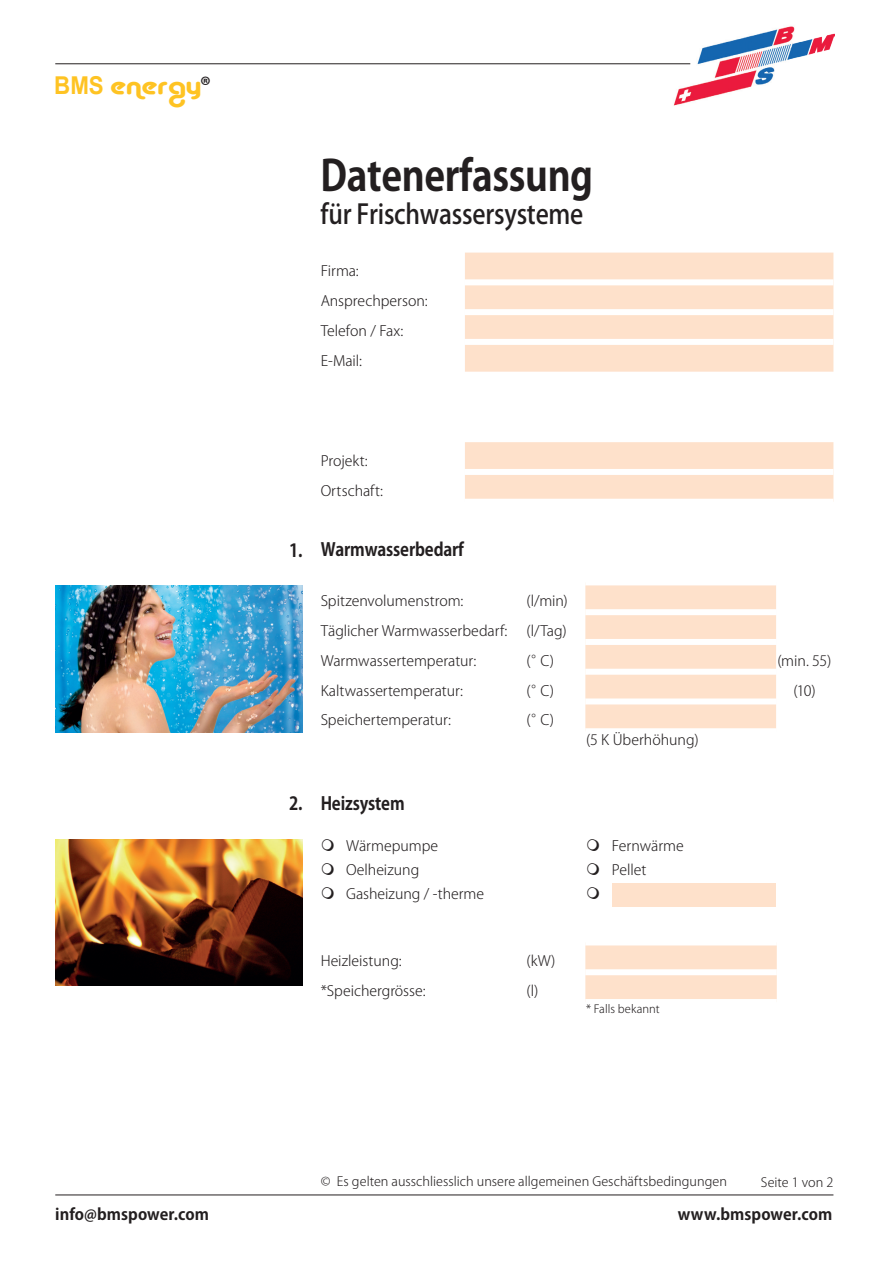
<style>
.page{position:relative;width:893px;height:1263px;background:#fff}
.page>*{position:absolute;margin:0;border:0;box-sizing:border-box;transform-origin:0 0}
.t1{font:700 42px "Koz Go Pro";letter-spacing:-.01em;color:#231f20;scale:.9 1}
.t2{font:500 27px "Koz Go Pro";letter-spacing:-.01em;color:#231f20;scale:.9 1}
.t3{font:24.6px "Alba";color:#fec323;scale:1.27 1}
.t4{font:700 18px "Koz Go Pro";letter-spacing:-.01em;color:#231f20;scale:.9 1}
.t5{font:700 15.75px "Koz Go Pro";letter-spacing:.005em;color:#231f20}
.t6{font:300 14.25px/29.7px "Koz Go Pro";letter-spacing:-.005em;color:#231f20}
.t7{font:300 12.75px "Koz Go Pro";color:#231f20}
.t8{font:300 11.25px "Koz Go Pro";letter-spacing:.005em;color:#231f20}
.s1{font-family:"Arial";font-weight:700}
.s2{font-family:"Koz Go Pro";font-weight:700;font-size:22.35px;color:#231f20}
</style>
<div class="page">
<hr style="left:55px;top:1194px;width:778px;height:1px;background:#231f20">
<img style="left:671px;top:26px;width:163px;height:80px">
<hr style="left:55px;top:63px;width:635px;height:1px;background:#231f20">
<div style="left:465px;top:253px;width:368px;height:119px;background:#fee1cb"></div>
<div style="left:465px;top:279px;width:368px;height:6px;background:#fff"></div>
<div style="left:465px;top:309px;width:368px;height:6px;background:#fff"></div>
<div style="left:465px;top:339px;width:368px;height:6px;background:#fff"></div>
<div style="left:465px;top:442px;width:368px;height:57px;background:#fee1cb"></div>
<div style="left:465px;top:469px;width:368px;height:6px;background:#fff"></div>
<div style="left:585px;top:585px;width:191px;height:143px;background:#fee1cb"></div>
<div style="left:585px;top:609px;width:191px;height:6px;background:#fff"></div>
<div style="left:585px;top:639px;width:191px;height:6px;background:#fff"></div>
<div style="left:585px;top:669px;width:191px;height:6px;background:#fff"></div>
<div style="left:585px;top:698px;width:191px;height:6px;background:#fff"></div>
<div style="left:585px;top:945px;width:192px;height:54px;background:#fee1cb"></div>
<div style="left:585px;top:969px;width:192px;height:6px;background:#fff"></div>
<img style="left:55px;top:839px;width:248px;height:146px">
<img style="left:55px;top:586px;width:248px;height:146px">
<div style="left:612px;top:884px;width:164px;height:23px;background:#fee1cb"></div>
<h3 class="t3" style="left:54px;top:71px;width:125px"><span class="s1">BMS</span> energy<span class="s2">®</span></h3>
<h1 class="t1" style="left:321px;top:149px;width:304px">Datenerfassung</h1>
<h2 class="t2" style="left:321px;top:196px;width:294px">für Frischwassersysteme</h2>
<p class="t6" style="left:321px;top:256px;width:109px">Firma:<br>Ansprechperson:<br>Telefon / Fax:<br>E-Mail:</p>
<p class="t4" style="left:289px;top:538px;width:16px">1.</p>
<p class="t6" style="left:321px;top:446px;width:64px">Projekt:<br>Ortschaft:</p>
<p class="t4" style="left:321px;top:538px;width:161px">Warmwasserbedarf</p>
<p class="t6" style="left:321px;top:586px;width:144px">Spitzenvolumenstrom:</p>
<p class="t6" style="left:527px;top:586px;width:43px">(l/min)</p>
<p class="t6" style="left:321px;top:616px;width:188px">Täglicher Warmwasserbedarf:</p>
<p class="t6" style="left:527px;top:616px;width:42px">(l/Tag)</p>
<p class="t6" style="left:321px;top:646px;width:157px">Warmwassertemperatur:</p>
<p class="t6" style="left:527px;top:646px;width:29px">(°C)</p>
<p class="t6" style="left:777px;top:646px;width:55px">(min. 55)</p>
<p class="t6" style="left:321px;top:675px;width:144px">Kaltwassertemperatur:</p>
<p class="t6" style="left:527px;top:675px;width:29px">(°C)</p>
<p class="t6" style="left:793px;top:675px;width:24px">(10)</p>
<p class="t6" style="left:321px;top:705px;width:132px">Speichertemperatur:</p>
<p class="t6" style="left:527px;top:705px;width:29px">(°C)</p>
<p class="t6" style="left:586px;top:725px;width:114px">(5 K Überhöhung)</p>
<p class="t4" style="left:289px;top:792px;width:16px">2.</p>
<p class="t4" style="left:321px;top:792px;width:95px">Heizsystem</p>
<p class="t6" style="left:346px;top:831px;width:94px">Wärmepumpe</p>
<p class="t6" style="left:612px;top:831px;width:74px">Fernwärme</p>
<p class="t6" style="left:346px;top:855px;width:75px">Oelheizung</p>
<p class="t6" style="left:612px;top:855px;width:36px">Pellet</p>
<p class="t6" style="left:346px;top:879px;width:140px">Gasheizung / -therme</p>
<p class="t6" style="left:321px;top:946px;width:82px">Heizleistung:</p>
<p class="t6" style="left:527px;top:946px;width:30px">(kW)</p>
<p class="t6" style="left:321px;top:976px;width:106px">*Speichergrösse:</p>
<p class="t6" style="left:527px;top:976px;width:13px">(l)</p>
<p class="t8" style="left:586px;top:1002px;width:75px">* Falls bekannt</p>
<p class="t7" style="left:321px;top:1173px;width:408px">© Es gelten ausschliesslich unsere allgemeinen Geschäftsbedingungen</p>
<p class="t7" style="left:761px;top:1174px;width:74px">Seite 1 von 2</p>
<p class="t5" style="left:55px;top:1204px;width:155px">info@bmspower.com</p>
<p class="t5" style="left:678px;top:1204px;width:156px">www.bmspower.com</p>
</div>
